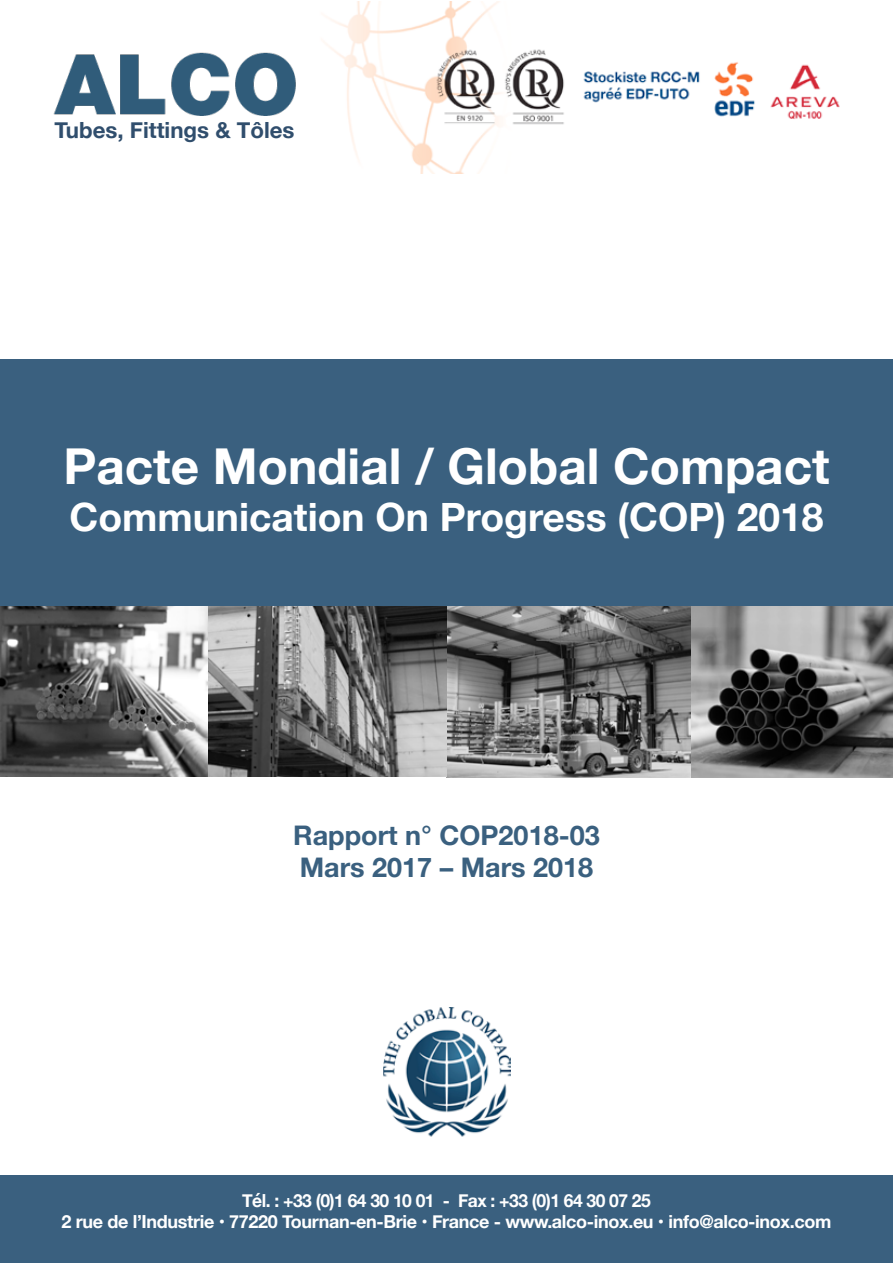
<style>
.page{position:relative;width:893px;height:1263px;background:#fff}
.page>*{position:absolute;margin:0;border:0;box-sizing:border-box;transform-origin:0 0}
.t1{font:700 49.5px "Helvetica Neue";color:#fff}
.t2{font:700 39px "Helvetica Neue";color:#fff}
.t3{font:700 27px/32.4px "Helvetica Neue";color:#3a607f}
.t4{font:700 22.35px "Helvetica Neue";color:#304e6d}
.t5{font:700 18px/21.6px "Helvetica Neue";letter-spacing:-.02em;color:#fff;text-align:center}
</style>
<div class="page">
<img style="left:323px;top:1px;width:517px;height:172px">
<img style="left:53px;top:52px;width:243px;height:64px">
<div style="left:0;top:1176px;width:893px;height:87px;background:#3a607f"></div>
<img style="left:384px;top:1008px;width:126px;height:129px">
<img style="left:446px;top:606px;width:447px;height:171px">
<img style="left:0;top:606px;width:208px;height:171px">
<img style="left:208px;top:606px;width:238px;height:171px">
<div style="left:0;top:359px;width:893px;height:247px;background:#3a607f"></div>
<p class="t4" style="left:54px;top:113px;width:242px">Tubes, Fittings &amp; Tôles</p>
<h1 class="t1" style="left:63px;top:427px;width:768px">Pacte Mondial / Global Compact</h1>
<h2 class="t2" style="left:69px;top:486px;width:756px">Communication On Progress (COP) 2018</h2>
<h3 class="t3" style="left:293px;top:820px;width:308px">Rapport n° COP2018-03<br>Mars 2017 – Mars 2018</h3>
<p class="t5" style="left:62px;top:1190px;width:771px">Tél. : +33 (0)1 64 30 10 01 - Fax : +33 (0)1 64 30 07 25<br>2 rue de l’Industrie • 77220 Tournan-en-Brie • France - www.alco-inox.eu • info@alco-inox.com</p>
</div>
